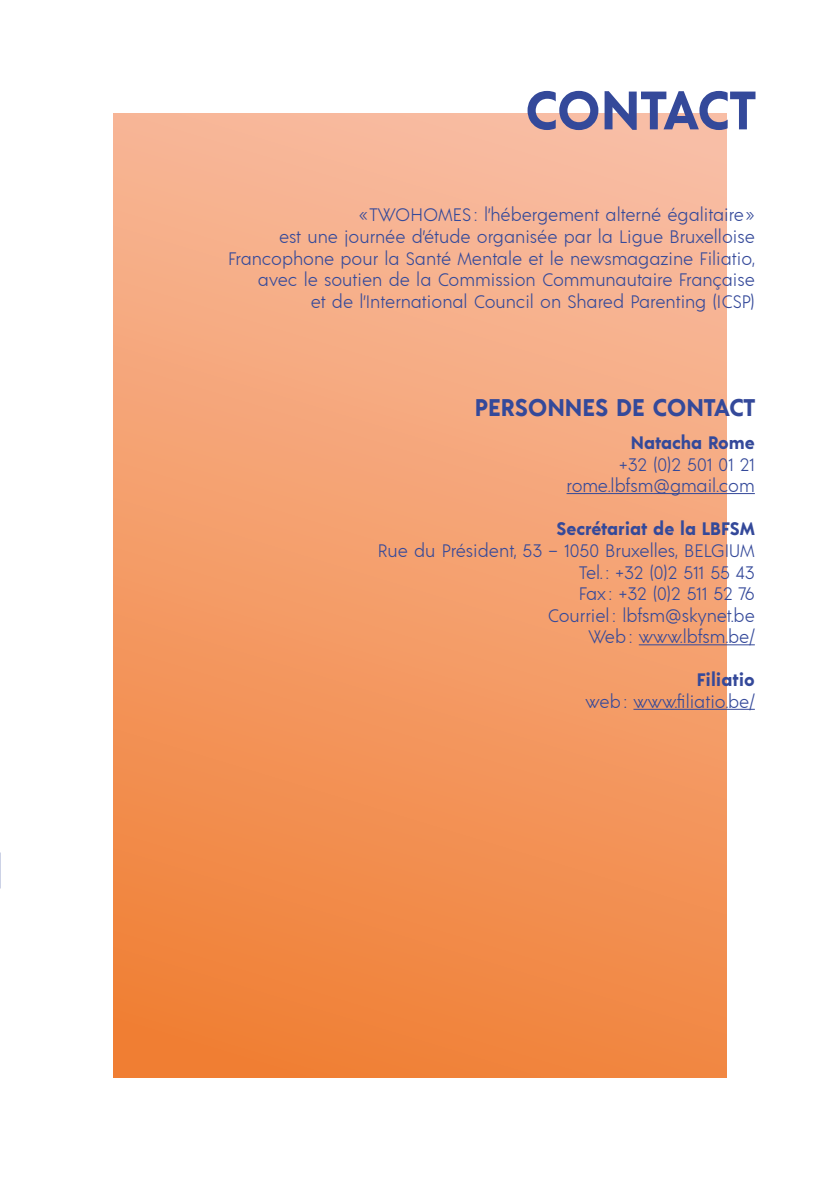
<style>
.page{position:relative;width:840px;height:1191px;background:#fff}
.page>*{position:absolute;margin:0;border:0;box-sizing:border-box;transform-origin:0 0}
.t1{font:700 54px "Acre";letter-spacing:-.01em;color:#34499a}
.t2{font:700 24px "Acre";letter-spacing:-.005em;color:#34499a}
.t3{font:300 18px/21.6px "Acre";color:#34499a;text-align:right}
.t4{font:700 18px "Acre";color:#34499a}
</style>
<div class="page">
<div style="left:113px;top:113px;width:613px;height:964px;background:linear-gradient(to bottom,#f8bba0,#f08138)"></div>
<hr style="left:566px;top:493px;width:188px;height:1px;background:#34499a">
<hr style="left:638px;top:644px;width:116px;height:1px;background:#34499a">
<hr style="left:633px;top:709px;width:121px;height:1px;background:#34499a">
<h1 class="t1" style="left:524px;top:72px;width:232px">CONTACT</h1>
<p class="t3" style="left:228px;top:203px;width:528px">«TWOHOMES: l’hébergement alterné égalitaire»<br>est une journée d’étude organisée par la Ligue Bruxelloise Francophone pour la Santé Mentale et le newsmagazine Filiatio, avec le soutien de la Commission Communautaire Française<br>et de l’International Council on Shared Parenting (ICSP)</p>
<h2 class="t2" style="left:474px;top:390px;width:282px">PERSONNES DE CONTACT</h2>
<p class="t4" style="left:630px;top:430px;width:125px">Natacha Rome</p>
<p class="t3" style="left:566px;top:452px;width:190px">+32 (0)2 501 01 21 rome.lbfsm@gmail.com</p>
<p class="t4" style="left:556px;top:516px;width:200px">Secrétariat de la LBFSM</p>
<p class="t3" style="left:377px;top:539px;width:378px">Rue du Président, 53 – 1050 Bruxelles, BELGIUM<br>Tel. : +32 (0)2 511 55 43<br>Fax : +32 (0)2 511 52 76<br>Courriel : lbfsm@skynet.be<br>Web: www.lbfsm.be/</p>
<p class="t4" style="left:696px;top:667px;width:59px">Filiatio</p>
<p class="t3" style="left:585px;top:690px;width:171px">web: www.filiatio.be/</p>
</div>
